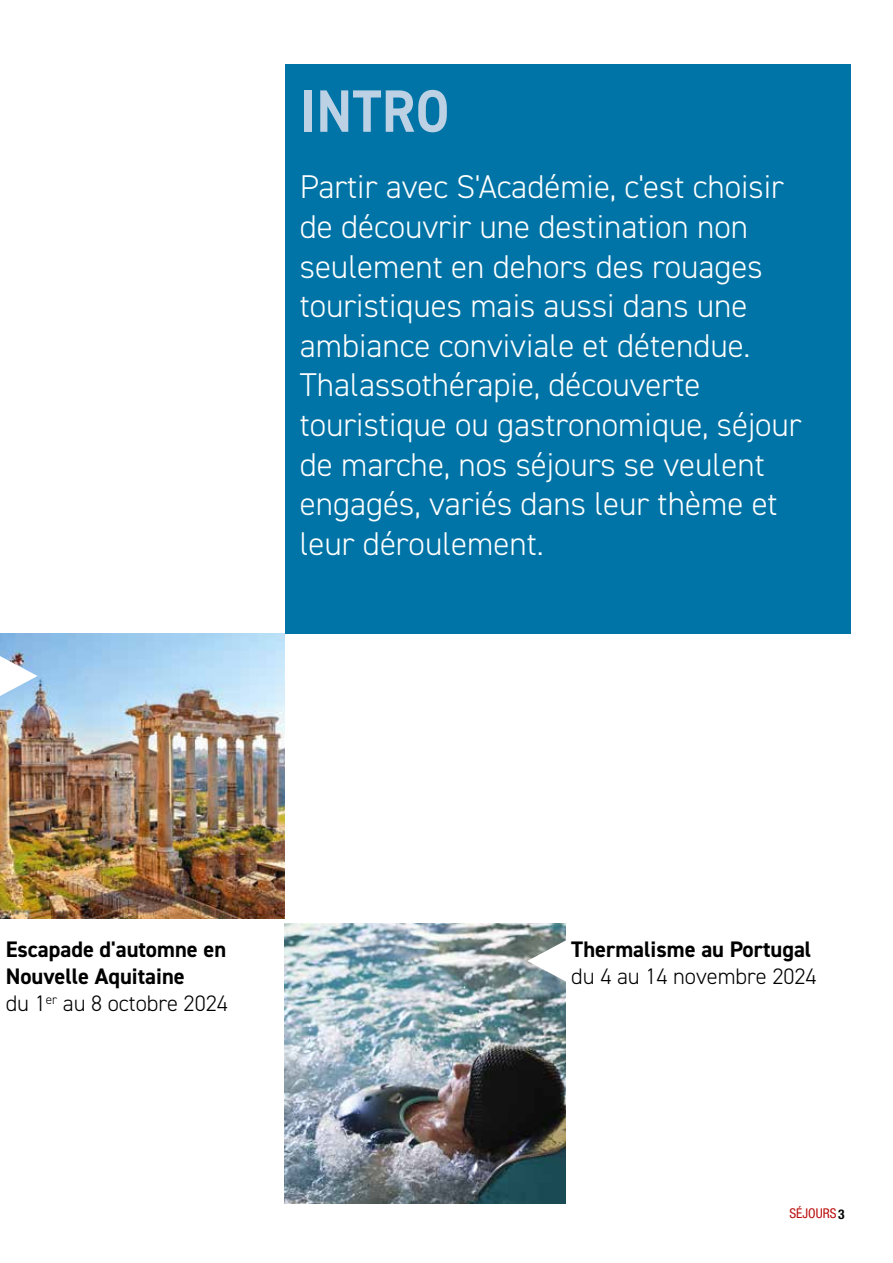
<style>
.page{position:relative;width:893px;height:1263px;background:#fff}
.page>*{position:absolute;margin:0;border:0;box-sizing:border-box;transform-origin:0 0}
.t1{font:700 60px "DIN2014";letter-spacing:.01em;color:#bdd1e5;scale:.9 1}
.t2{font:300 33px/39.6px "DIN2014";color:#fff}
.t3{font:700 22.5px/27px "DIN2014";color:#000}
.t4{font:300 22.5px "DIN2014";color:#000}
.t5{font:condensed 13.5px "Helvetica Neue LT Std";color:#ba0e0c}
.s1{font-weight:300}
.s2{font-weight:700;color:#000}
</style>
<div class="page">
<div style="left:285px;top:64px;width:565px;height:570px;background:#0074a6"></div>
<img style="left:0;top:634px;width:285px;height:284px">
<svg style="left:0;top:656px;width:38px;height:40px"></svg>
<div style="left:285px;top:918px;width:281px;height:285px;background:linear-gradient(to right,#fff,#fff)"></div>
<img style="left:285px;top:924px;width:281px;height:279px">
<svg style="left:527px;top:940px;width:39px;height:42px"></svg>
<h1 class="t1" style="left:300px;top:71px;width:167px">INTRO</h1>
<p class="t2" style="left:300px;top:167px;width:503px">Partir avec S'Académie, c'est choisir de découvrir une destination non seulement en dehors des rouages touristiques mais aussi dans une ambiance conviviale et détendue.<br>Thalassothérapie, découverte touristique ou gastronomique, séjour de marche, nos séjours se veulent engagés, variés dans leur thème et leur déroulement.</p>
<p class="t3" style="left:6px;top:936px;width:224px">Escapade d'automne en<br>Nouvelle Aquitaine<br><span class="s1">du 1</span><sup>er</sup> <span class="s1">au 8 octobre 2024</span></p>
<p class="t3" style="left:571px;top:936px;width:242px">Thermalisme au Portugal</p>
<p class="t4" style="left:571px;top:963px;width:247px">du 4 au 14 novembre 2024</p>
<p class="t5" style="left:789px;top:1205px;width:57px">SÉJOURS <span class="s2">3</span></p>
</div>
